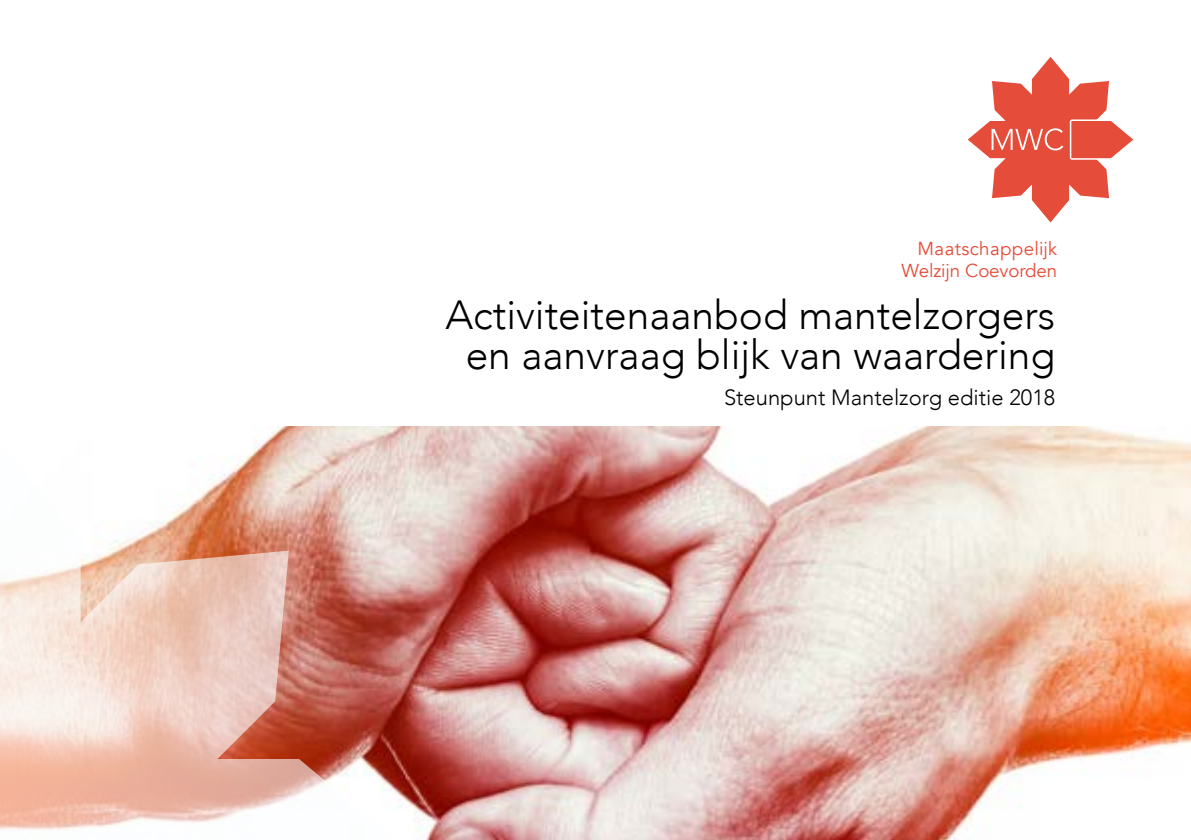
<style>
.page{position:relative;width:1191px;height:840px;background:#fff}
.page>*{position:absolute;margin:0;border:0;box-sizing:border-box;transform-origin:0 0}
.t1{font:300 40.6px/40px "Avenir";color:#000;text-align:center}
.t2{font:300 22px "Avenir";color:#000}
.t3{font:18.6px/22.4px "Avenir";letter-spacing:-.005em;color:#e54c39;text-align:right}
</style>
<div class="page">
<img style="left:415px;top:426px;width:776px;height:413px">
<svg style="left:967px;top:57px;width:167px;height:165px"></svg>
<svg style="left:0;top:426px;width:415px;height:404px"></svg>
<p class="t3" style="left:901px;top:237px;width:157px">Maatschappelijk<br>Welzijn Coevorden</p>
<p class="t1" style="left:445px;top:295px;width:611px">Activiteitenaanbod mantelzorgers en aanvraag blijk van waardering</p>
<p class="t2" style="left:724px;top:384px;width:333px">Steunpunt Mantelzorg editie 2018</p>
</div>
